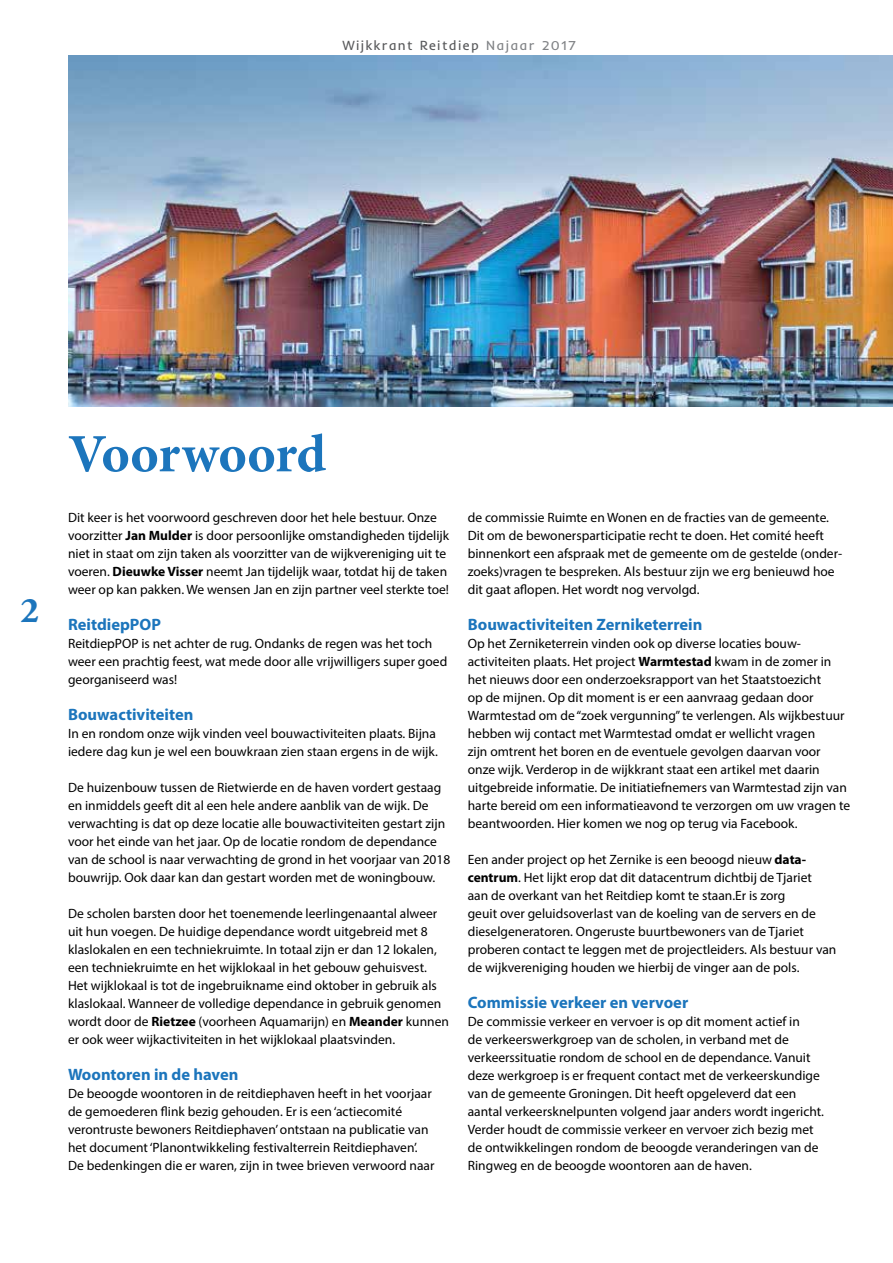
<style>
.page{position:relative;width:893px;height:1263px;background:#fff}
.page>*{position:absolute;margin:0;border:0;box-sizing:border-box;transform-origin:0 0}
.t1{font:700 54px "Minion Pro";letter-spacing:-.005em;color:#1c75bc}
.t2{font:700 36px "Adobe Garamond Pro";color:#1c75bc}
.t3{font:700 16.5px "Myriad Pro";color:#1c75bc}
.t4{font:13.5px/18px "Myriad Pro";color:#000}
.t5{font:13.5px "Inder";letter-spacing:.1em;color:#58595b}
.s1{color:#808285}
.s2{font-weight:700}
</style>
<div class="page">
<img style="left:68px;top:55px;width:825px;height:351px">
<p class="t5" style="left:342px;top:36px;width:235px">Wijkkrant Reitdiep <span class="s1">Najaar 2017</span></p>
<h2 class="t2" style="left:20px;top:590px;width:20px">2</h2>
<h1 class="t1" style="left:68px;top:416px;width:260px">Voorwoord</h1>
<p class="t4" style="left:68px;top:508px;width:383px">Dit keer is het voorwoord geschreven door het hele bestuur. Onze voorzitter <span class="s2">Jan Mulder</span> is door persoonlijke omstandigheden tijdelijk niet in staat om zijn taken als voorzitter van de wijkvereniging uit te voeren. <span class="s2">Dieuwke Visser</span> neemt Jan tijdelijk waar, totdat hij de taken weer op kan pakken. We wensen Jan en zijn partner veel sterkte toe!</p>
<p class="t3" style="left:68px;top:614px;width:94px">ReitdiepPOP</p>
<p class="t4" style="left:68px;top:634px;width:381px">ReitdiepPOP is net achter de rug. Ondanks de regen was het toch weer een prachtig feest, wat mede door alle vrijwilligers super goed georganiseerd was!</p>
<p class="t3" style="left:68px;top:704px;width:127px">Bouwactiviteiten</p>
<p class="t4" style="left:68px;top:724px;width:371px">In en rondom onze wijk vinden veel bouwactiviteiten plaats. Bijna iedere dag kun je wel een bouwkraan zien staan ergens in de wijk.</p>
<p class="t4" style="left:68px;top:778px;width:384px">De huizenbouw tussen de Rietwierde en de haven vordert gestaag en inmiddels geeft dit al een hele andere aanblik van de wijk. De verwachting is dat op deze locatie alle bouwactiviteiten gestart zijn voor het einde van het jaar. Op de locatie rondom de dependance van de school is naar verwachting de grond in het voorjaar van 2018 bouwrijp. Ook daar kan dan gestart worden met de woningbouw.</p>
<p class="t4" style="left:68px;top:904px;width:382px">De scholen barsten door het toenemende leerlingenaantal alweer uit hun voegen. De huidige dependance wordt uitgebreid met 8 klaslokalen en een techniekruimte. In totaal zijn er dan 12 lokalen, een techniekruimte en het wijklokaal in het gebouw gehuisvest.<br>Het wijklokaal is tot de ingebruikname eind oktober in gebruik als klaslokaal. Wanneer de volledige dependance in gebruik genomen wordt door de <span class="s2">Rietzee</span> (voorheen Aquamarijn) en <span class="s2">Meander</span> kunnen er ook weer wijkactiviteiten in het wijklokaal plaatsvinden.</p>
<p class="t3" style="left:68px;top:1064px;width:172px">Woontoren in de haven</p>
<p class="t4" style="left:68px;top:1084px;width:368px">De beoogde woontoren in de reitdiephaven heeft in het voorjaar de gemoederen flink bezig gehouden. Er is een ‘actiecomité verontruste bewoners Reitdiephaven’ ontstaan na publicatie van het document ‘Planontwikkeling festivalterrein Reitdiephaven’.<br>De bedenkingen die er waren, zijn in twee brieven verwoord naar</p>
<p class="t4" style="left:468px;top:508px;width:375px">de commissie Ruimte en Wonen en de fracties van de gemeente.<br>Dit om de bewonersparticipatie recht te doen. Het comité heeft binnenkort een afspraak met de gemeente om de gestelde (onder&shy;zoeks)vragen te bespreken. Als bestuur zijn we erg benieuwd hoe dit gaat aflopen. Het wordt nog vervolgd.</p>
<p class="t3" style="left:468px;top:614px;width:236px">Bouwactiviteiten Zerniketerrein</p>
<p class="t4" style="left:468px;top:634px;width:384px">Op het Zerniketerrein vinden ook op diverse locaties bouw&shy;activiteiten plaats. Het project <span class="s2">Warmtestad</span> kwam in de zomer in het nieuws door een onderzoeksrapport van het Staatstoezicht<br>op de mijnen. Op dit moment is er een aanvraag gedaan door Warmtestad om de “zoek vergunning” te verlengen. Als wijkbestuur hebben wij contact met Warmtestad omdat er wellicht vragen<br>zijn omtrent het boren en de eventuele gevolgen daarvan voor onze wijk. Verderop in de wijkkrant staat een artikel met daarin uitgebreide informatie. De initiatiefnemers van Warmtestad zijn van harte bereid om een informatieavond te verzorgen om uw vragen te beantwoorden. Hier komen we nog op terug via Facebook.</p>
<p class="t4" style="left:468px;top:850px;width:370px">Een ander project op het Zernike is een beoogd nieuw <span class="s2">data&shy;centrum</span>. Het lijkt erop dat dit datacentrum dichtbij de Tjariet<br>aan de overkant van het Reitdiep komt te staan.Er is zorg<br>geuit over geluidsoverlast van de koeling van de servers en de dieselgeneratoren. Ongeruste buurtbewoners van de Tjariet proberen contact te leggen met de projectleiders. Als bestuur van de wijkvereniging houden we hierbij de vinger aan de pols.</p>
<p class="t3" style="left:468px;top:992px;width:222px">Commissie verkeer en vervoer</p>
<p class="t4" style="left:468px;top:1012px;width:358px">De commissie verkeer en vervoer is op dit moment actief in<br>de verkeerswerkgroep van de scholen, in verband met de verkeerssituatie rondom de school en de dependance. Vanuit deze werkgroep is er frequent contact met de verkeerskundige van de gemeente Groningen. Dit heeft opgeleverd dat een aantal verkeersknelpunten volgend jaar anders wordt ingericht.<br>Verder houdt de commissie verkeer en vervoer zich bezig met de ontwikkelingen rondom de beoogde veranderingen van de Ringweg en de beoogde woontoren aan de haven.</p>
</div>
